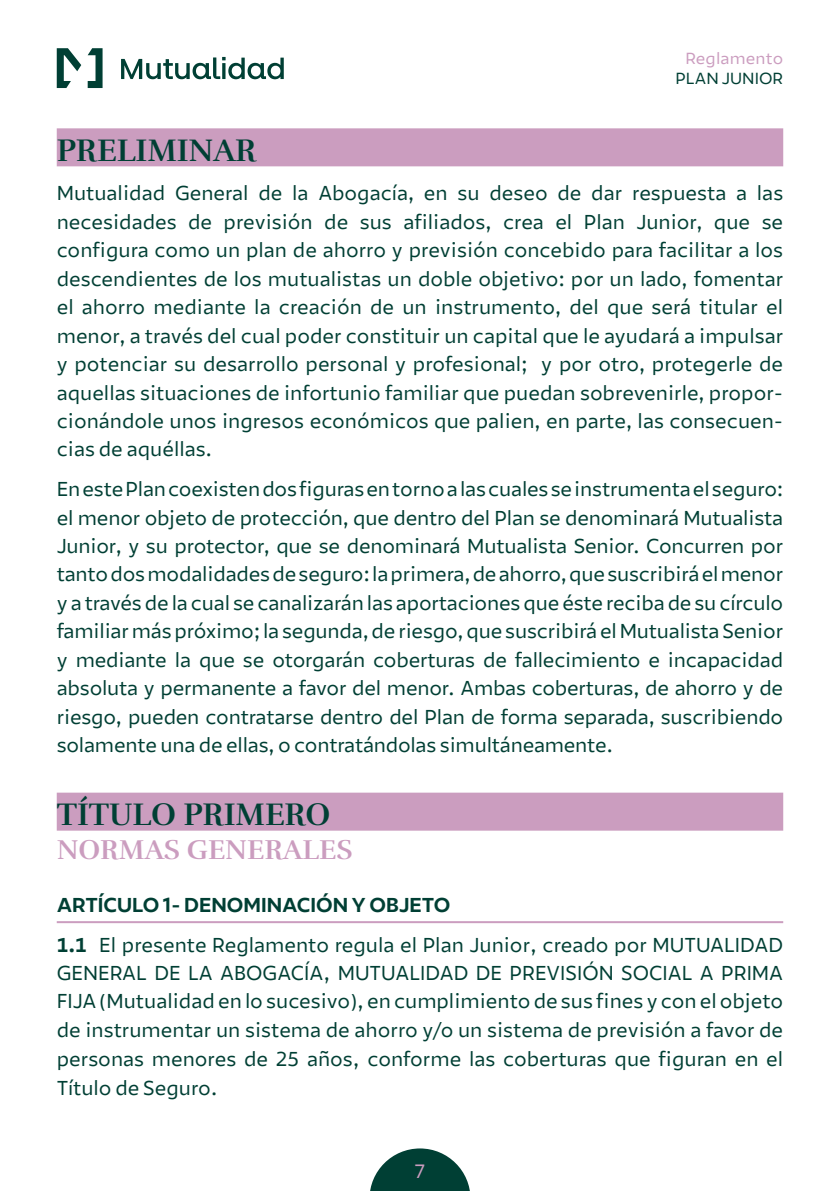
<style>
.page{position:relative;width:840px;height:1191px;background:#fff}
.page>*{position:absolute;margin:0;border:0;box-sizing:border-box;transform-origin:0 0}
.TITULO_REGLAMENTO{font:700 32px "Rufina";letter-spacing:-.005em;color:#003f34}
.SUBTITULO_REGLAMENTO{font:700 28px "Rufina";color:#cb9dbf}
.interior_reglamento{font:20px/28.4px "Mutualidad";color:#003f34;text-align:justify}
.Articulo{font:700 20px "Mutualidad";color:#003f34}
.t1{font:19.2px "Mutualidad";color:#cb9dbf}
.t2{font:16px "Mutualidad";color:#003f34}
.t3{font:16px "Mutualidad";letter-spacing:.01em;color:#cb9dbf}
.s1{font-weight:700}
</style>
<div class="page">
<svg style="left:88px;top:48px;width:14px;height:40px"></svg>
<svg style="left:57px;top:48px;width:24px;height:40px"></svg>
<svg style="left:121px;top:57px;width:162px;height:22px"></svg>
<svg style="left:370px;top:1148px;width:100px;height:43px"></svg>
<div style="left:57px;top:128px;width:725px;height:38px;background:#cb9dbf"></div>
<div style="left:57px;top:792px;width:725px;height:38px;background:#cb9dbf"></div>
<hr style="left:57px;top:921px;width:725px;height:2px;background:#cb9dbf">
<p class="t3" style="left:685px;top:49px;width:99px">Reglamento</p>
<p class="t2" style="left:675px;top:69px;width:109px">PLAN JUNIOR</p>
<p class="TITULO_REGLAMENTO" style="left:57px;top:130px;width:201px">PRELIMINAR</p>
<p class="interior_reglamento" style="left:57px;top:179px;width:727px">Mutualidad General de la Abogacía, en su deseo de dar respuesta a las necesidades de previsión de sus afiliados, crea el Plan Junior, que se configura como un plan de ahorro y previsión concebido para facilitar a los descendientes de los mutualistas un doble objetivo: por un lado, fomentar el ahorro mediante la creación de un instrumento, del que será titular el menor, a través del cual poder constituir un capital que le ayudará a impulsar y potenciar su desarrollo personal y profesional; y por otro, protegerle de aquellas situaciones de infortunio familiar que puedan sobrevenirle, propor&shy;cionándole unos ingresos económicos que palien, en parte, las consecuen&shy;cias de aquéllas.</p>
<p class="interior_reglamento" style="left:57px;top:475px;width:727px">En este Plan coexisten dos figuras en torno a las cuales se instrumenta el seguro: el menor objeto de protección, que dentro del Plan se denominará Mutualista Junior, y su protector, que se denominará Mutualista Senior. Concurren por tanto dos modalidades de seguro: la primera, de ahorro, que suscribirá el menor y a través de la cual se canalizarán las aportaciones que éste reciba de su círculo familiar más próximo; la segunda, de riesgo, que suscribirá el Mutualista Senior y mediante la que se otorgarán coberturas de fallecimiento e incapacidad absoluta y permanente a favor del menor. Ambas coberturas, de ahorro y de riesgo, pueden contratarse dentro del Plan de forma separada, suscribiendo solamente una de ellas, o contratándolas simultáneamente.</p>
<p class="TITULO_REGLAMENTO" style="left:57px;top:794px;width:275px">TÍTULO PRIMERO</p>
<p class="SUBTITULO_REGLAMENTO" style="left:57px;top:832px;width:297px">NORMAS GENERALES</p>
<p class="Articulo" style="left:57px;top:892px;width:395px">ARTÍCULO 1- DENOMINACIÓN Y OBJETO</p>
<p class="interior_reglamento" style="left:57px;top:930px;width:727px"><span class="s1">1.1</span> El presente Reglamento regula el Plan Junior, creado por MUTUALIDAD GENERAL DE LA ABOGACÍA, MUTUALIDAD DE PREVISIÓN SOCIAL A PRIMA FIJA (Mutualidad en lo sucesivo), en cumplimiento de sus fines y con el objeto de instrumentar un sistema de ahorro y/o un sistema de previsión a favor de personas menores de 25 años, conforme las coberturas que figuran en el Título de Seguro.</p>
<p class="t1" style="left:414px;top:1158px;width:12px">7</p>
</div>
